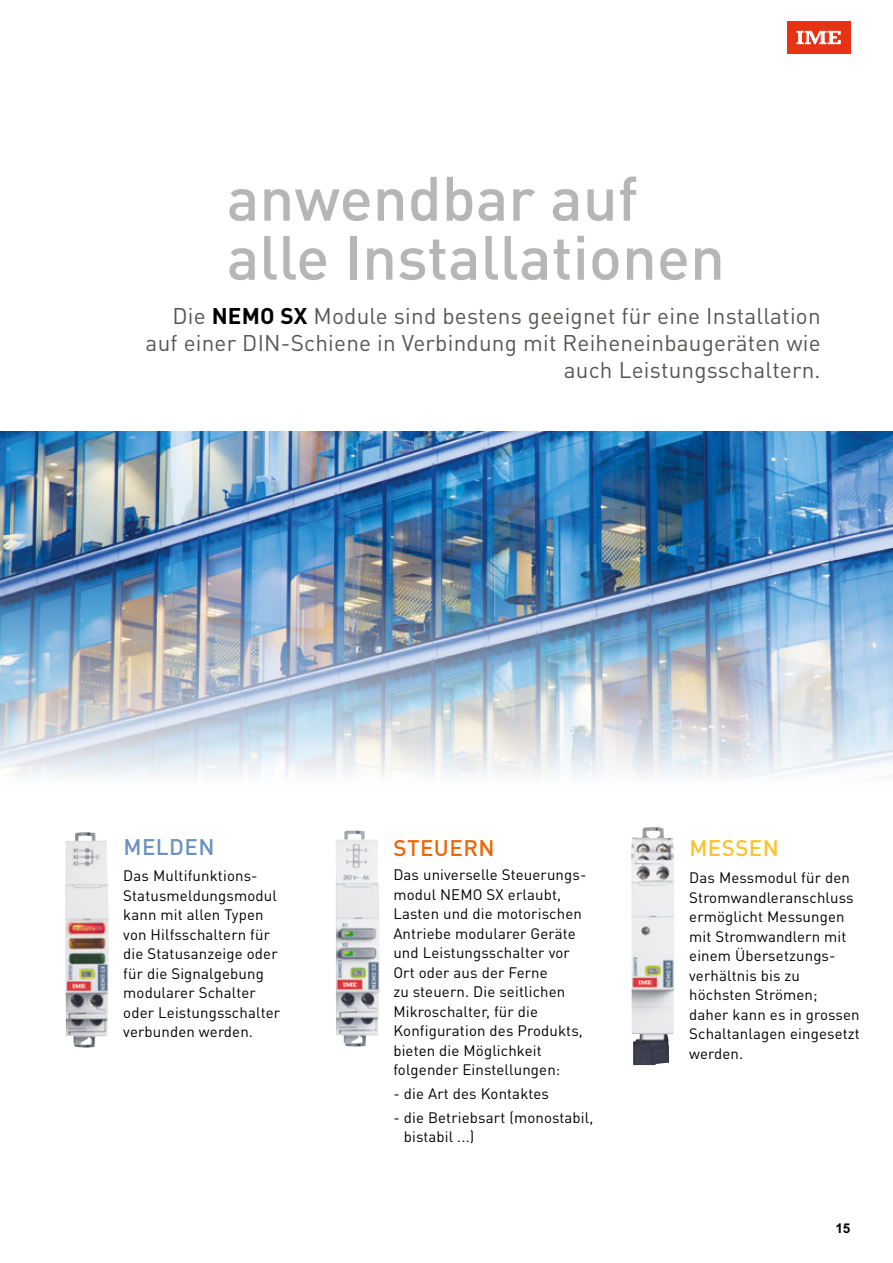
<style>
.page{position:relative;width:893px;height:1263px;background:#fff}
.page>*{position:absolute;margin:0;border:0;box-sizing:border-box;transform-origin:0 0}
.t1{font:500 61.5px/59.1px "DIN Pro";color:#b7b6b6}
.t2{font:22.5px/27px "DIN Pro";letter-spacing:.01em;color:#575756;text-align:right}
.t3{font:500 22.35px "DIN Pro";letter-spacing:.02em;color:#ec6608}
.t4{font:500 22.35px "DIN Pro";letter-spacing:.02em;color:#fcc330}
.t5{font:500 22.35px "DIN Pro";letter-spacing:.02em;color:#6a92c0}
.t6{font:15px/19.5px "DIN Pro";letter-spacing:.01em;color:#000}
.t7{font:700 13.5px "Arial";color:#000}
.s1{font-weight:700;color:#000}
</style>
<div class="page">
<div style="left:787px;top:21px;width:63px;height:33px;background:#e63312"></div>
<svg style="left:796px;top:31px;width:45px;height:13px"></svg>
<img style="left:0;top:431px;width:893px;height:92px">
<img style="left:0;top:523px;width:893px;height:525px">
<img style="left:65px;top:832px;width:44px;height:215px">
<img style="left:631px;top:827px;width:43px;height:238px">
<img style="left:336px;top:830px;width:44px;height:217px">
<h1 class="t1" style="left:227px;top:166px;width:500px">anwendbar auf alle Installationen</h1>
<h2 class="t2" style="left:146px;top:301px;width:677px">Die <span class="s1">NEMO SX</span> Module sind bestens geeignet für eine Installation auf einer DIN-Schiene in Verbindung mit Reiheneinbaugeräten wie auch Leistungsschaltern.</h2>
<h3 class="t5" style="left:123px;top:832px;width:93px">MELDEN</h3>
<p class="t6" style="left:123px;top:865px;width:158px">Das Multifunktions-<br>Statusmeldungsmodul kann mit allen Typen von Hilfsschaltern für die Statusanzeige oder für die Signalgebung modularer Schalter oder Leistungsschalter verbunden werden.</p>
<h3 class="t3" style="left:393px;top:833px;width:103px">STEUERN</h3>
<p class="t6" style="left:393px;top:864px;width:195px">Das universelle Steuerungs&shy;modul NEMO SX erlaubt,<br>Lasten und die motorischen<br>Antriebe modularer Geräte und Leistungsschalter vor<br>Ort oder aus der Ferne<br>zu steuern. Die seitlichen<br>Mikroschalter, für die<br>Konfiguration des Produkts, bieten die Möglichkeit folgender Einstellungen:</p>
<p class="t6" style="left:393px;top:1083px;width:157px">- die Art des Kontaktes</p>
<p class="t6" style="left:404px;top:1107px;width:191px;text-indent:-10px">- die Betriebsart (monostabil, bistabil ...)</p>
<h3 class="t4" style="left:689px;top:832px;width:91px">MESSEN</h3>
<p class="t6" style="left:689px;top:867px;width:172px">Das Messmodul für den<br>Stromwandleranschluss ermöglicht Messungen mit Stromwandlern mit einem Übersetzungs&shy;verhältnis bis zu höchsten Strömen; daher kann es in grossen<br>Schaltanlagen eingesetzt werden.</p>
<p class="t7" style="left:835px;top:1220px;width:17px">15</p>
</div>
